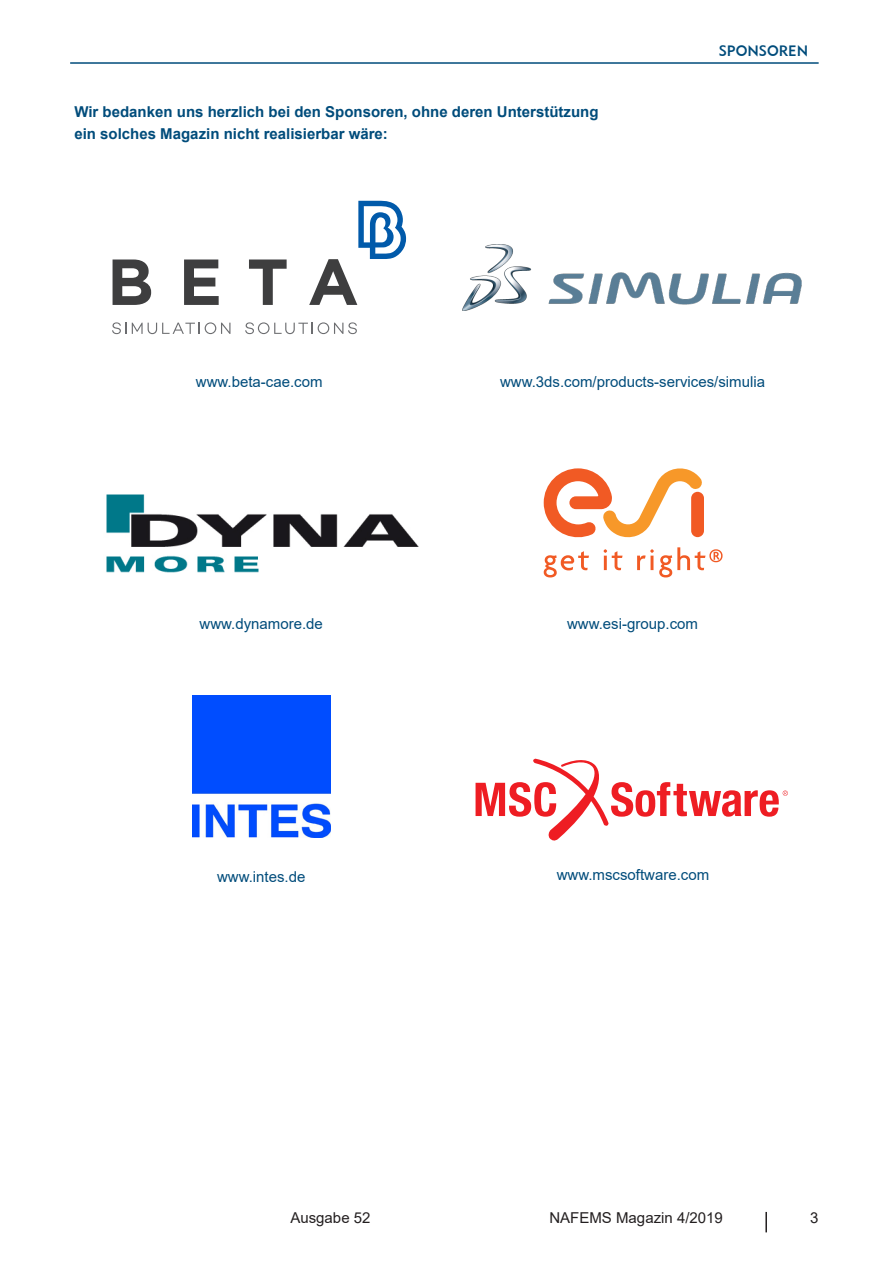
<style>
.page{position:relative;width:893px;height:1263px;background:#fff}
.page>*{position:absolute;margin:0;border:0;box-sizing:border-box;transform-origin:0 0}
.t1{font:15px "Arial";color:#004c7b}
.t2{font:700 15px/22.2px "Arial";color:#004c7b}
.t3{font:15px "Arial";color:#231f20}
.t4{font:15px "Geometric 415 BT Medium A";color:#004c7b}
</style>
<div class="page">
<hr style="left:765px;top:1212px;width:2px;height:20px;background:#231f20">
<hr style="left:70px;top:62px;width:749px;height:2px;background:#004c7b">
<svg style="left:544px;top:468px;width:179px;height:109px"></svg>
<img style="left:192px;top:695px;width:138px;height:143px">
<img style="left:106px;top:495px;width:313px;height:77px">
<img style="left:463px;top:244px;width:338px;height:67px">
<svg style="left:476px;top:758px;width:312px;height:83px"></svg>
<svg style="left:113px;top:259px;width:38px;height:46px"></svg>
<svg style="left:184px;top:259px;width:35px;height:46px"></svg>
<svg style="left:249px;top:259px;width:38px;height:46px"></svg>
<svg style="left:309px;top:201px;width:97px;height:104px"></svg>
<svg style="left:112px;top:322px;width:118px;height:12px"></svg>
<svg style="left:245px;top:322px;width:112px;height:12px"></svg>
<p class="t2" style="left:74px;top:101px;width:526px">Wir bedanken uns herzlich bei den Sponsoren, ohne deren Unterstützung ein solches Magazin nicht realisierbar wäre:</p>
<p class="t4" style="left:719px;top:42px;width:91px">SPONSOREN</p>
<p class="t1" style="left:196px;top:372px;width:128px">www.beta-cae.com</p>
<p class="t1" style="left:500px;top:372px;width:267px">www.3ds.com/products-services/simulia</p>
<p class="t1" style="left:200px;top:613px;width:125px">www.dynamore.de</p>
<p class="t1" style="left:567px;top:613px;width:132px">www.esi-group.com</p>
<p class="t1" style="left:217px;top:866px;width:90px">www.intes.de</p>
<p class="t1" style="left:557px;top:865px;width:154px">www.mscsoftware.com</p>
<p class="t3" style="left:290px;top:1207px;width:82px">Ausgabe 52</p>
<p class="t3" style="left:549px;top:1207px;width:175px">NAFEMS Magazin 4/2019</p>
<p class="t3" style="left:810px;top:1207px;width:10px">3</p>
</div>
